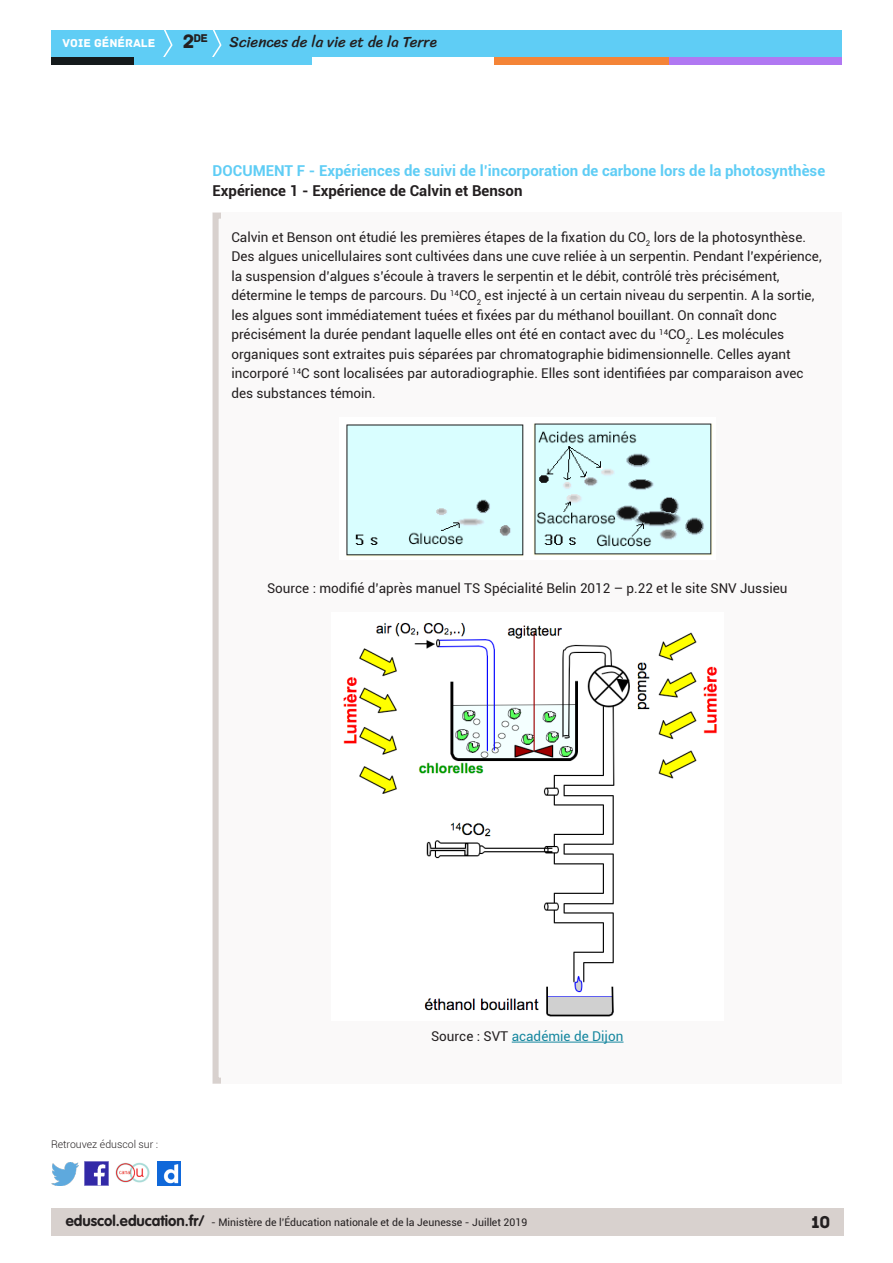
<style>
.page{position:relative;width:893px;height:1263px;background:#fff}
.page>*{position:absolute;margin:0;border:0;box-sizing:border-box;transform-origin:0 0}
.t1{font:18px "Archive";color:#231f20}
._04_titre_3{font:700 15px "Roboto";color:#5fcdf5}
._04_titre_4{font:700 15px "Roboto";color:#231f20}
.t2{font:15px "Sriracha";color:#231f20}
._08_txt_encadré{font:13.5px/19.5px "Roboto";color:#231f20}
._08_txt_encadré-2{font:13.5px "Roboto";color:#16879f}
.t3{font:12px "Archive";color:#fff}
.t4{font:11.85px "Archive";color:#231f20}
.t5{font:10.5px "Roboto";color:#231f20}
.t6{font:300 10.5px "Roboto";color:#231f20}
.s1{font-size:20.4px}
.s2{color:#231f20}
.s3{font-family:"VAG Rounded Std";font-weight:700;font-size:15px}
</style>
<div class="page">
<div style="left:51px;top:1209px;width:792px;height:27px;background:#d8d1ce"></div>
<img style="left:85px;top:1162px;width:23px;height:23px">
<img style="left:51px;top:1163px;width:28px;height:22px">
<img style="left:158px;top:1162px;width:22px;height:23px">
<img style="left:115px;top:1162px;width:35px;height:21px">
<div style="left:51px;top:30px;width:791px;height:27px;background:#5fcdf5"></div>
<svg style="left:163px;top:30px;width:10px;height:27px"></svg>
<svg style="left:212px;top:30px;width:10px;height:27px"></svg>
<div style="left:133px;top:57px;width:179px;height:8px;background:#5fcdf5"></div>
<div style="left:51px;top:57px;width:82px;height:8px;background:#141a1c"></div>
<div style="left:667px;top:57px;width:175px;height:8px;background:#b078f2"></div>
<div style="left:494px;top:57px;width:175px;height:8px;background:#f48437"></div>
<div style="left:213px;top:213px;width:629px;height:870px;background:#faf9f9"></div>
<hr style="left:512px;top:1042px;width:111px;height:1px;background:#16879f">
<img style="left:346px;top:423px;width:366px;height:133px">
<img style="left:343px;top:623px;width:374px;height:394px">
<div style="left:213px;top:213px;width:629px;height:870px;border:6px solid #d8d1ce"></div>
<p class="t4" style="left:183px;top:31px;width:27px"><span class="s1">2</span>de</p>
<p class="t3" style="left:63px;top:36px;width:94px">VOIE GÉNÉRALE</p>
<p class="t2" style="left:230px;top:33px;width:209px">Sciences de la vie et de la Terre</p>
<p class="_04_titre_3" style="left:213px;top:160px;width:614px">DOCUMENT F - Expériences de suivi de l’incorporation de carbone lors de la photosynthèse</p>
<p class="_04_titre_4" style="left:213px;top:180px;width:311px">Expérience 1 - Expérience de Calvin et Benson</p>
<p class="_08_txt_encadré" style="left:231px;top:226px;width:592px">Calvin et Benson ont étudié les premières étapes de la fixation du CO<sub>2</sub> lors de la photosynthèse.<br>Des algues unicellulaires sont cultivées dans une cuve reliée à un serpentin. Pendant l’expérience, la suspension d’algues s’écoule à travers le serpentin et le débit, contrôlé très précisément, détermine le temps de parcours. Du <sup>14</sup>CO<sub>2</sub> est injecté à un certain niveau du serpentin. A la sortie, les algues sont immédiatement tuées et fixées par du méthanol bouillant. On connaît donc précisément la durée pendant laquelle elles ont été en contact avec du <sup>14</sup>CO<sub>2</sub>. Les molécules organiques sont extraites puis séparées par chromatographie bidimensionnelle. Celles ayant incorporé <sup>14</sup>C sont localisées par autoradiographie. Elles sont identifiées par comparaison avec des substances témoin.</p>
<p class="_08_txt_encadré" style="left:267px;top:577px;width:522px">Source : modifié d’après manuel TS Spécialité Belin 2012 – p.22 et le site SNV Jussieu</p>
<p class="t6" style="left:51px;top:1137px;width:109px">Retrouvez éduscol sur :</p>
<p class="_08_txt_encadré-2" style="left:431px;top:1027px;width:194px"><span class="s2">Source : SVT</span> académie de Dijon</p>
<p class="t5" style="left:66px;top:1215px;width:463px"><span class="s3">eduscol.education.fr/</span> - Ministère de l’Éducation nationale et de la Jeunesse - Juillet 2019</p>
<h1 class="t1" style="left:811px;top:1211px;width:21px">10</h1>
</div>
